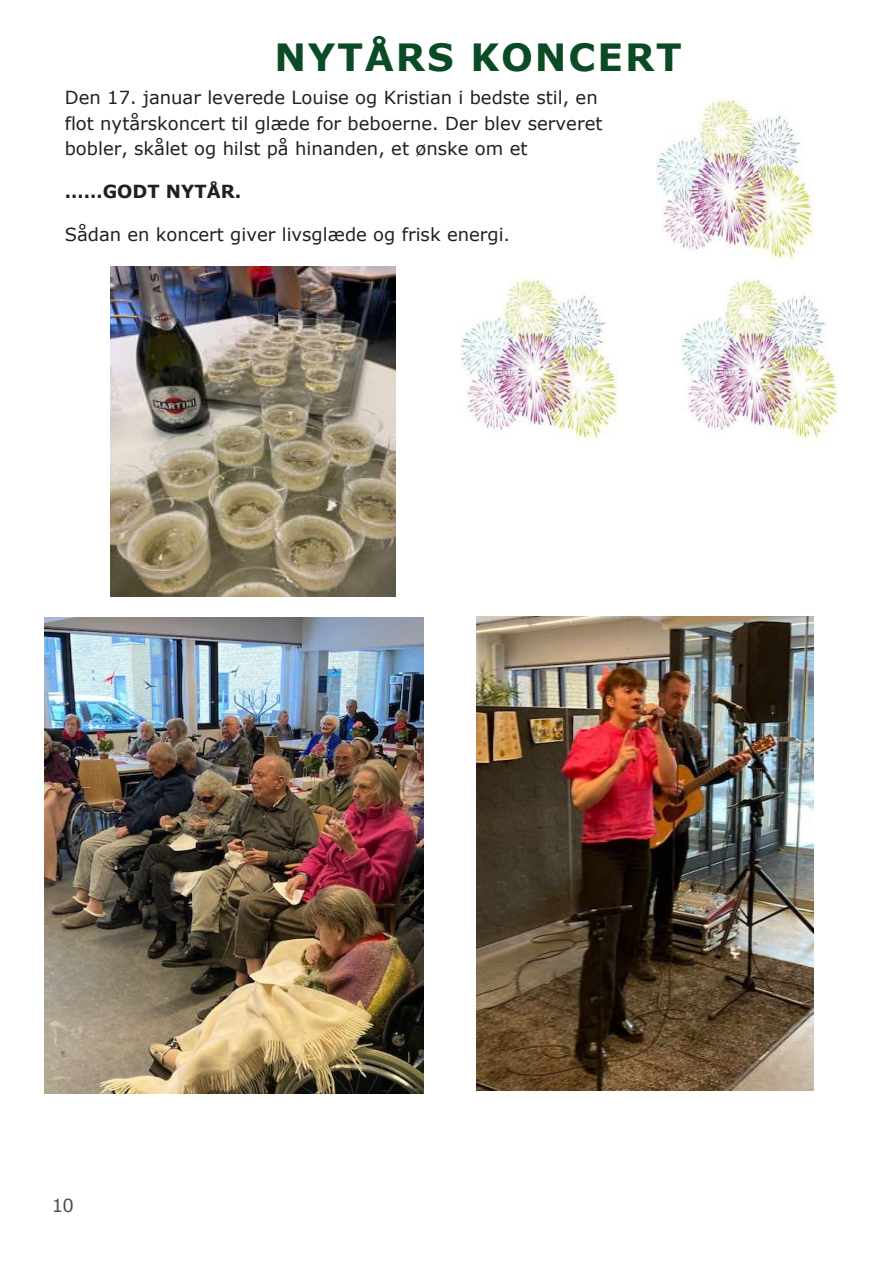
<style>
.page{position:relative;width:893px;height:1263px;background:#fff}
.page>*{position:absolute;margin:0;border:0;box-sizing:border-box;transform-origin:0 0}
.t1{font:700 37.5px "Verdana";letter-spacing:.05em;color:#0a4a25}
.t2{font:18px/25px "Verdana";color:#231f20}
.t3{font:700 18px "Verdana";color:#231f20}
.s1{font-size:16.5px}
</style>
<div class="page">
<img style="left:460px;top:279px;width:158px;height:168px">
<img style="left:656px;top:99px;width:157px;height:167px">
<img style="left:681px;top:279px;width:157px;height:168px">
<img style="left:111px;top:267px;width:284px;height:329px">
<img style="left:476px;top:617px;width:337px;height:473px">
<img style="left:45px;top:617px;width:378px;height:477px">
<p class="t1" style="left:274px;top:31px;width:409px">NYTÅRS KONCERT</p>
<p class="t2" style="left:65px;top:85px;width:539px">Den 17. januar leverede Louise og Kristian i bedste stil, en flot nytårskoncert til glæde for beboerne. Der blev serveret bobler, skålet og hilst på hinanden, et ønske om et</p>
<p class="t3" style="left:65px;top:179px;width:178px">……GODT NYTÅR.</p>
<p class="t2" style="left:65px;top:222px;width:447px">Sådan en koncert giver livsglæde og frisk energi<span class="s1">.</span></p>
<p class="t2" style="left:51px;top:1192px;width:24px">10</p>
</div>
